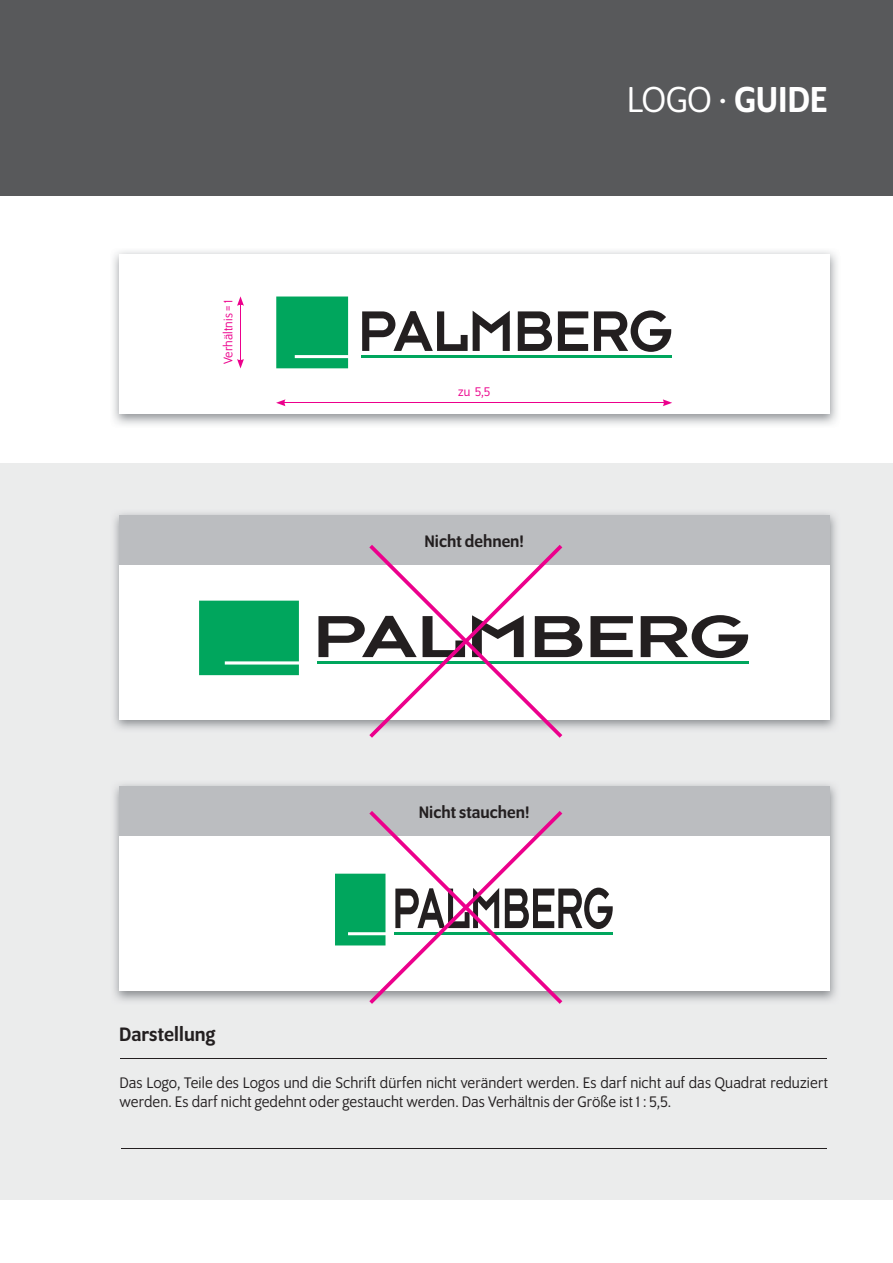
<style>
.page{position:relative;width:893px;height:1263px;background:#fff}
.page>*{position:absolute;margin:0;border:0;box-sizing:border-box;transform-origin:0 0}
.t1{font:39px "Program OT";color:#fff}
.t2{font:500 21px "Program OT";letter-spacing:.005em;color:#231f20}
.t3{font:500 18px "Program OT";color:#231f20}
.t4{font:16.5px/19.8px "Program OT";letter-spacing:.005em;color:#231f20}
.t5{font:13.5px "Program OT";letter-spacing:.01em;color:#ec008c}
.s1{font-weight:500}
</style>
<div class="page">
<div style="left:0;top:464px;width:893px;height:736px;background:#ebecec"></div>
<img style="left:114px;top:513px;width:723px;height:216px">
<div style="left:119px;top:515px;width:710px;height:204px;background:#fff"></div>
<img style="left:114px;top:784px;width:723px;height:217px">
<div style="left:119px;top:786px;width:710px;height:205px;background:#fff"></div>
<div style="left:119px;top:515px;width:710px;height:50px;background:#bbbdc0"></div>
<div style="left:119px;top:786px;width:710px;height:50px;background:#bbbdc0"></div>
<svg style="left:590px;top:616px;width:43px;height:41px"></svg>
<svg style="left:641px;top:615px;width:107px;height:43px"></svg>
<hr style="left:317px;top:662px;width:431px;height:2px;background:#00a65d">
<div style="left:199px;top:601px;width:100px;height:74px;background:#00a65d"></div>
<img style="left:113px;top:251px;width:725px;height:174px">
<div style="left:119px;top:254px;width:710px;height:160px;background:#fff"></div>
<div style="left:0;top:0;width:893px;height:196px;background:#58595b"></div>
<svg style="left:362px;top:311px;width:148px;height:40px"></svg>
<svg style="left:518px;top:311px;width:34px;height:40px"></svg>
<svg style="left:558px;top:311px;width:30px;height:40px"></svg>
<svg style="left:594px;top:310px;width:77px;height:42px"></svg>
<hr style="left:361px;top:355px;width:310px;height:3px;background:#00a65d">
<div style="left:276px;top:297px;width:72px;height:71px;background:#00a65d"></div>
<svg style="left:318px;top:545px;width:264px;height:193px"></svg>
<svg style="left:335px;top:811px;width:278px;height:193px"></svg>
<hr style="left:120px;top:1058px;width:707px;height:1px;background:#231f20">
<hr style="left:121px;top:1148px;width:706px;height:1px;background:#231f20">
<hr style="left:240px;top:303px;width:1px;height:58px;background:#ec008c">
<svg style="left:237px;top:296px;width:7px;height:10px"></svg>
<svg style="left:237px;top:359px;width:7px;height:9px"></svg>
<hr style="left:283px;top:402px;width:382px;height:1px;background:#ec008c">
<svg style="left:663px;top:399px;width:9px;height:7px"></svg>
<svg style="left:276px;top:399px;width:9px;height:7px"></svg>
<p class="t5" style="left:223px;top:364px;width:66px;rotate:-90deg">Verhältnis = 1</p>
<p class="t2" style="left:119px;top:1026px;width:98px">Darstellung</p>
<h1 class="t1" style="left:627px;top:85px;width:202px">LOGO · <span class="s1">GUIDE</span></h1>
<p class="t5" style="left:458px;top:386px;width:33px">zu 5,5</p>
<p class="t3" style="left:424px;top:534px;width:101px">Nicht dehnen!</p>
<p class="t3" style="left:419px;top:806px;width:112px">Nicht stauchen!</p>
<p class="t4" style="left:119px;top:1074px;width:710px">Das Logo, Teile des Logos und die Schrift dürfen nicht verändert werden. Es darf nicht auf das Quadrat reduziert werden. Es darf nicht gedehnt oder gestaucht werden. Das Verhältnis der Größe ist 1 : 5,5.</p>
</div>
